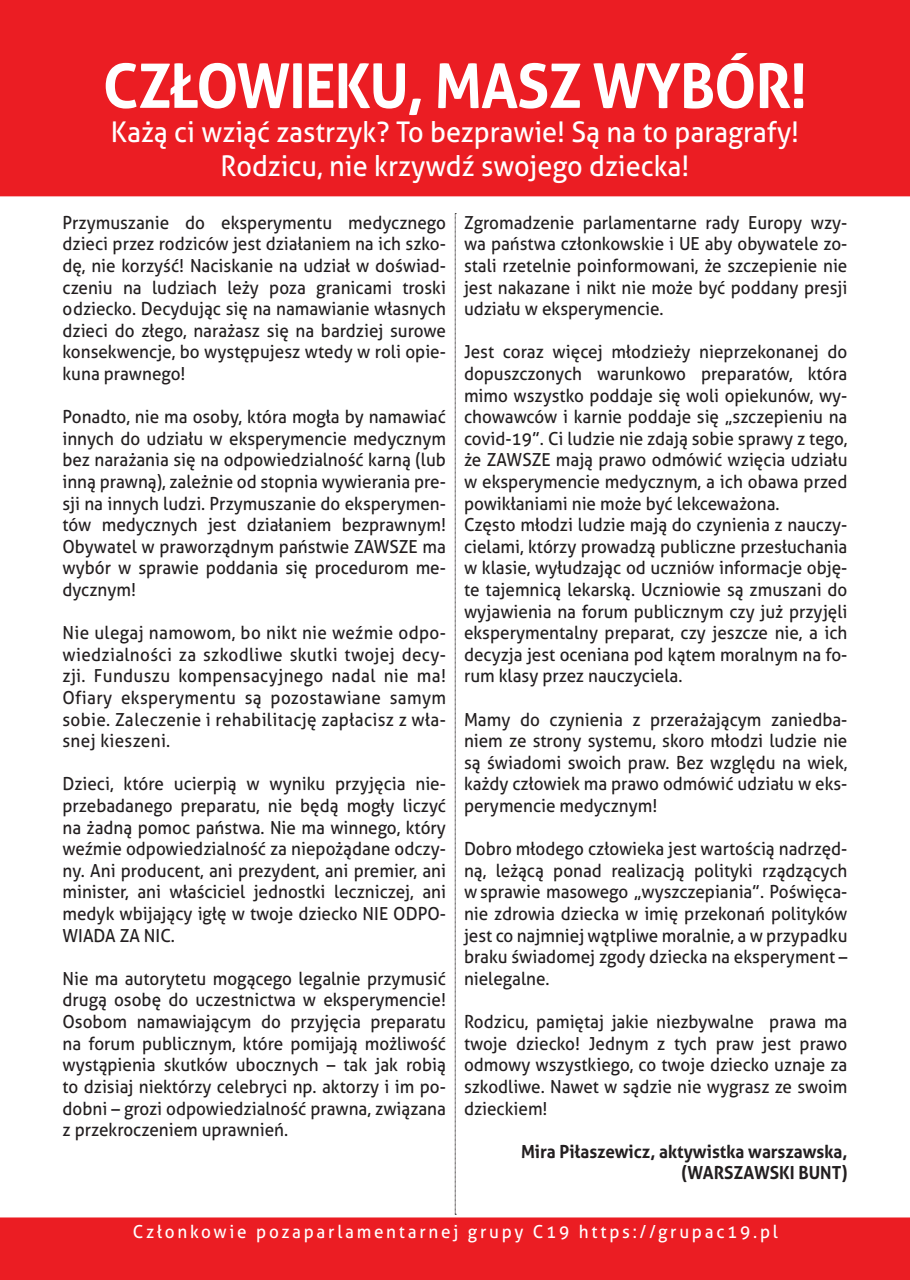
<style>
.page{position:relative;width:910px;height:1280px;background:#fff}
.page>*{position:absolute;margin:0;border:0;box-sizing:border-box;transform-origin:0 0}
.t1{font:700 61.5px "Aller";letter-spacing:-.02em;color:#fff;scale:.95 1}
.t2{font:28.5px/34.2px "Aller";color:#fff;text-align:center;scale:.95 1}
.t3{font:18px/21.6px "Aller";color:#231f20;text-align:justify;scale:.95 1}
.t4{font:18px "Aller";letter-spacing:.16em;color:#fff;scale:.95 1}
.t5{font:700 18px/21.6px "Aller";color:#231f20;text-align:right;scale:.95 1}
</style>
<div class="page">
<div style="left:1px;top:1px;width:908px;height:195px;background:#eb1d23"></div>
<div style="left:0;top:0;width:910px;height:196px;border:2px solid #eb1d23"></div>
<div style="left:1px;top:1218px;width:908px;height:61px;background:#eb1d23"></div>
<div style="left:0;top:1217px;width:910px;height:63px;border:2px solid #eb1d23"></div>
<svg style="left:455px;top:213px;width:1px;height:1002px"></svg>
<h1 class="t1" style="left:103px;top:48px;width:743px">CZŁOWIEKU, MASZ WYBÓR!</h1>
<h2 class="t2" style="left:111px;top:115px;width:726px">Każą ci wziąć zastrzyk? To bezprawie! Są na to paragrafy!<br>Rodzicu, nie krzywdź swojego dziecka!</h2>
<p class="t3" style="left:63px;top:212px;width:405px">Przymuszanie do eksperymentu medycznego dzieci przez rodziców jest działaniem na ich szko&shy;dę, nie korzyść! Naciskanie na udział w doświad&shy;czeniu na ludziach leży poza granicami troski o dziecko. Decydując się na namawianie własnych dzieci do złego, narażasz się na bardziej surowe konsekwencje, bo występujesz wtedy w roli opie&shy;kuna prawnego!</p>
<p class="t3" style="left:63px;top:406px;width:405px">Ponadto, nie ma osoby, która mogła by namawiać innych do udziału w eksperymencie medycznym bez narażania się na odpowiedzialność karną (lub inną prawną), zależnie od stopnia wywierania pre&shy;sji na innych ludzi. Przymuszanie do eksperymen&shy;tów medycznych jest działaniem bezprawnym!<br>Obywatel w praworządnym państwie ZAWSZE ma wybór w sprawie poddania się procedurom me&shy;dycznym!</p>
<p class="t3" style="left:63px;top:622px;width:405px">Nie ulegaj namowom, bo nikt nie weźmie odpo&shy;wiedzialności za szkodliwe skutki twojej decy&shy;zji. Funduszu kompensacyjnego nadal nie ma!<br>Ofiary eksperymentu są pozostawiane samym sobie. Za leczenie i rehabilitację zapłacisz z wła&shy;snej kieszeni.</p>
<p class="t3" style="left:63px;top:773px;width:405px">Dzieci, które ucierpią w wyniku przyjęcia nie&shy;przebadanego preparatu, nie będą mogły liczyć na żadną pomoc państwa. Nie ma winnego, który weźmie odpowiedzialność za niepożądane odczy&shy;ny. Ani producent, ani prezydent, ani premier, ani minister, ani właściciel jednostki leczniczej, ani medyk wbijający igłę w twoje dziecko NIE ODPO-WIADA ZA NIC.</p>
<p class="t3" style="left:63px;top:968px;width:405px">Nie ma autorytetu mogącego legalnie przymusić drugą osobę do uczestnictwa w eksperymencie!<br>Osobom namawiającym do przyjęcia preparatu na forum publicznym, które pomijają możliwość wystąpienia skutków ubocznych – tak jak robią to dzisiaj niektórzy celebryci np. aktorzy i im po&shy;dobni – grozi odpowiedzialność prawna, związana z przekroczeniem uprawnień.</p>
<p class="t3" style="left:464px;top:212px;width:405px">Zgromadzenie parlamentarne rady Europy wzy&shy;wa państwa członkowskie i UE aby obywatele zo&shy;stali rzetelnie poinformowani, że szczepienie nie jest nakazane i nikt nie może być poddany presji udziału w eksperymencie.</p>
<p class="t3" style="left:464px;top:341px;width:405px;text-align:left">Jest coraz więcej młodzieży nieprzekonanej do dopuszczonych warunkowo preparatów, która mimo wszystko poddaje się woli opiekunów, wy&shy;chowawców i karnie poddaje się „szczepieniu na covid-19”. Ci ludzie nie zdają sobie sprawy z tego, że ZAWSZE mają prawo odmówić wzięcia udziału w eksperymencie medycznym, a ich obawa przed powikłaniami nie może być lekceważona.<br>Często młodzi ludzie mają do czynienia z nauczy&shy;cielami, którzy prowadzą publiczne przesłuchania w klasie, wyłudzając od uczniów informacje obję&shy;te tajemnicą lekarską. Uczniowie są zmuszani do wyjawienia na forum publicznym czy już przyjęli eksperymentalny preparat, czy jeszcze nie, a ich decyzja jest oceniana pod kątem moralnym na fo&shy;rum klasy przez nauczyciela.</p>
<p class="t3" style="left:464px;top:708px;width:405px">Mamy do czynienia z przerażającym zaniedba&shy;niem ze strony systemu, skoro młodzi ludzie nie są świadomi swoich praw. Bez względu na wiek, każdy człowiek ma prawo odmówić udziału w eks&shy;perymencie medycznym!</p>
<p class="t3" style="left:464px;top:838px;width:405px">Dobro młodego człowieka jest wartością nadrzęd&shy;ną, leżącą ponad realizacją polityki rządzących w sprawie masowego „wyszczepiania”. Poświęca&shy;nie zdrowia dziecka w imię przekonań polityków jest co najmniej wątpliwe moralnie, a w przypadku braku świadomej zgody dziecka na eksperyment – nielegalne.</p>
<p class="t3" style="left:464px;top:1011px;width:405px">Rodzicu, pamiętaj jakie niezbywalne prawa ma twoje dziecko! Jednym z tych praw jest prawo odmowy wszystkiego, co twoje dziecko uznaje za szkodliwe. Nawet w sądzie nie wygrasz ze swoim dzieckiem!</p>
<p class="t5" style="left:521px;top:1140px;width:345px">Mira Piłaszewicz, aktywistka warszawska, (WARSZAWSKI BUNT)</p>
<p class="t4" style="left:133px;top:1220px;width:681px">Członkowie pozaparlamentarnej grupy C19 https://grupac19.pl</p>
</div>
